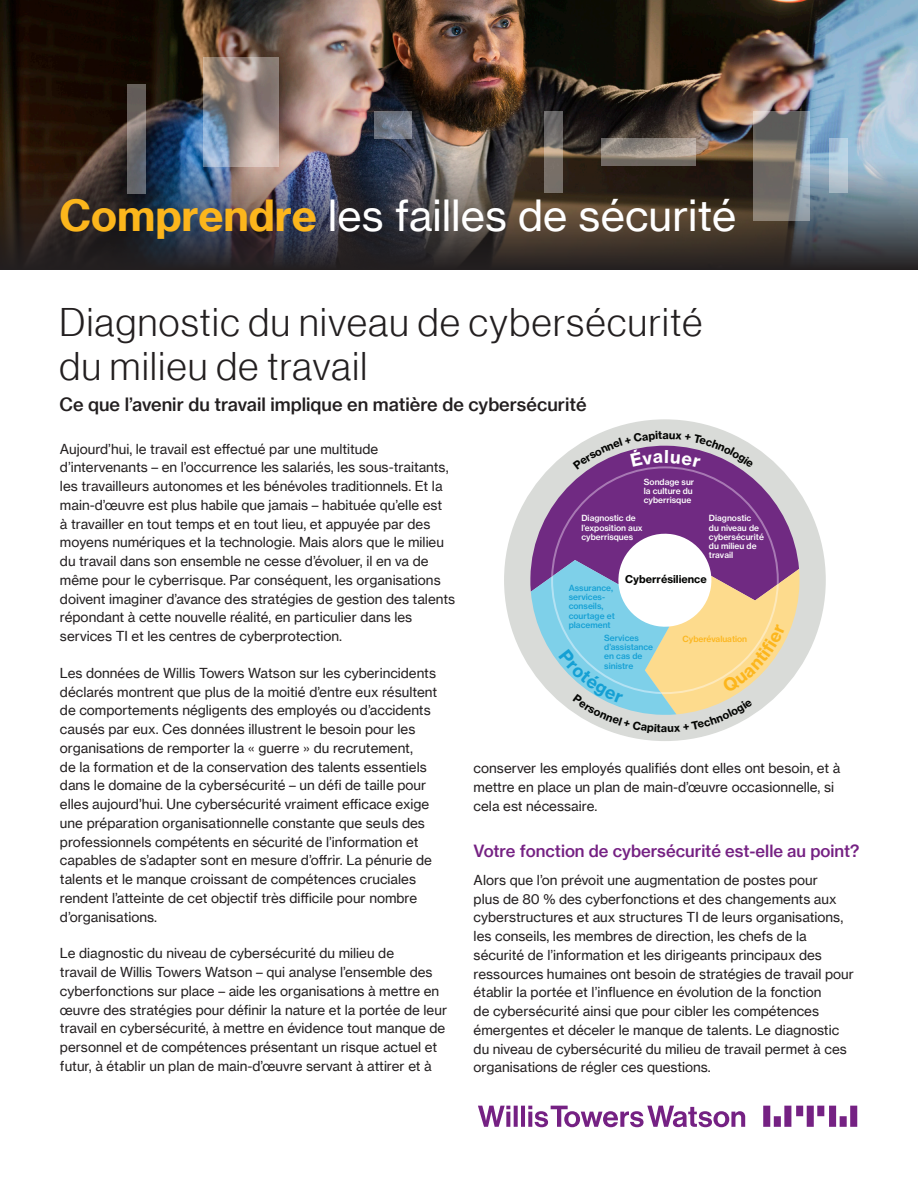
<style>
.page{position:relative;width:918px;height:1188px;background:#fff}
.page>*{position:absolute;margin:0;border:0;box-sizing:border-box;transform-origin:0 0}
.t1{font:42px "N Haas Grotesk TX Pro 55 Rg";color:#fff}
.t2{font:39px/43.5px "N Haas Grotesk DS Pro 45 Lt";letter-spacing:.04em;color:#231f20}
.t3{font:18px "N Haas Grotesk TX Pro 65 Md";color:#231f20}
.Subhead_1__11_13_Med{font:16.5px "N Haas Grotesk TX Pro 65 Md";color:#752183}
.Body_text_black{font:13.5px/18.8px "N Haas Grotesk TX Pro 55 Rg";color:#231f20}
.t4{font:10.65px "N Haas Grotesk TX Pro 75 Bd";color:#040503}
.t5{font:8.4px/9.1px "N Haas Grotesk TX Pro 65 Md";color:#fff}
.t6{font:8.4px/9.1px "N Haas Grotesk TX Pro 65 Md";color:#15a0d4}
.t7{font:8.4px "N Haas Grotesk TX Pro 65 Md";color:#fcb61d}
.s1{font-family:"N Haas Grotesk TX Pro 75 Bd";color:#fcb61c}
</style>
<div class="page">
<svg style="left:478px;top:1106px;width:379px;height:21px"></svg>
<img style="left:0;top:0;width:918px;height:270px">
<svg style="left:127px;top:84px;width:19px;height:109px;background:#6d696a"></svg>
<svg style="left:374px;top:111px;width:38px;height:28px"></svg>
<svg style="left:753px;top:111px;width:57px;height:109px;background:#7e7b78"></svg>
<svg style="left:544px;top:111px;width:19px;height:82px;background:#7c746d"></svg>
<svg style="left:203px;top:57px;width:76px;height:109px;background:#9b9291"></svg>
<svg style="left:829px;top:139px;width:19px;height:54px"></svg>
<svg style="left:601px;top:139px;width:95px;height:27px;background:#92887f"></svg>
<div style="left:504px;top:419px;width:322px;height:322px;background:#d9dbd8;border-radius:50%"></div>
<svg style="left:530px;top:431px;width:270px;height:303px"></svg>
<h1 class="t1" style="left:59px;top:190px;width:678px"><span class="s1">Comprendre</span> les failles de sécurité</h1>
<h2 class="t2" style="left:59px;top:301px;width:645px">Diagnostic du niveau de cybersécurité du milieu de travail</h2>
<h3 class="t3" style="left:59px;top:393px;width:529px">Ce que l’avenir du travail implique en matière de cybersécurité</h3>
<p class="Body_text_black" style="left:60px;top:439px;width:397px">Aujourd’hui, le travail est effectué par une multitude d’intervenants – en l’occurrence les salariés, les sous-traitants, les travailleurs autonomes et les bénévoles traditionnels. Et la main-d’œuvre est plus habile que jamais – habituée qu’elle est<br>à travailler en tout temps et en tout lieu, et appuyée par des moyens numériques et la technologie. Mais alors que le milieu du travail dans son ensemble ne cesse d’évoluer, il en va de même pour le cyberrisque. Par conséquent, les organisations doivent imaginer d’avance des stratégies de gestion des talents répondant à cette nouvelle réalité, en particulier dans les services TI et les centres de cyberprotection.</p>
<p class="Body_text_black" style="left:60px;top:664px;width:379px">Les données de Willis Towers Watson sur les cyberincidents déclarés montrent que plus de la moitié d’entre eux résultent de comportements négligents des employés ou d’accidents causés par eux. Ces données illustrent le besoin pour les organisations de remporter la « guerre » du recrutement,<br>de la formation et de la conservation des talents essentiels dans le domaine de la cybersécurité – un défi de taille pour elles aujourd’hui. Une cybersécurité vraiment efficace exige une préparation organisationnelle constante que seuls des professionnels compétents en sécurité de l’information et capables de s’adapter sont en mesure d’offrir. La pénurie de talents et le manque croissant de compétences cruciales rendent l’atteinte de cet objectif très difficile pour nombre d’organisations.</p>
<p class="Body_text_black" style="left:60px;top:944px;width:389px">Le diagnostic du niveau de cybersécurité du milieu de<br>travail de Willis Towers Watson – qui analyse l’ensemble des cyberfonctions sur place – aide les organisations à mettre en œuvre des stratégies pour définir la nature et la portée de leur travail en cybersécurité, à mettre en évidence tout manque de personnel et de compétences présentant un risque actuel et futur, à établir un plan de main-d’œuvre servant à attirer et à</p>
<p class="t5" style="left:644px;top:478px;width:52px">Sondage sur la culture du cyberrisque</p>
<p class="t5" style="left:581px;top:514px;width:63px">Diagnostic de l’exposition aux cyberrisques</p>
<p class="t5" style="left:709px;top:514px;width:57px">Diagnostic<br>du niveau de cybersécurité du milieu de travail</p>
<p class="t6" style="left:569px;top:583px;width:47px">Assurance, services&shy;conseils, courtage et placement</p>
<p class="t4" style="left:625px;top:572px;width:83px">Cyberrésilience</p>
<p class="t6" style="left:604px;top:633px;width:36px">Services</p>
<p class="t7" style="left:683px;top:634px;width:66px">Cyberévaluation</p>
<p class="t6" style="left:604px;top:643px;width:50px">d’assistance en cas de sinistre</p>
<p class="Body_text_black" style="left:474px;top:759px;width:368px">conserver les employés qualifiés dont elles ont besoin, et à mettre en place un plan de main-d’œuvre occasionnelle, si cela est nécessaire.</p>
<p class="Subhead_1__11_13_Med" style="left:474px;top:841px;width:387px">Votre fonction de cybersécurité est-elle au point?</p>
<p class="Body_text_black" style="left:474px;top:870px;width:382px">Alors que l’on prévoit une augmentation de postes pour<br>plus de 80 % des cyberfonctions et des changements aux cyberstructures et aux structures TI de leurs organisations, les conseils, les membres de direction, les chefs de la sécurité de l’information et les dirigeants principaux des ressources humaines ont besoin de stratégies de travail pour établir la portée et l’influence en évolution de la fonction<br>de cybersécurité ainsi que pour cibler les compétences émergentes et déceler le manque de talents. Le diagnostic du niveau de cybersécurité du milieu de travail permet à ces organisations de régler ces questions.</p>
</div>
